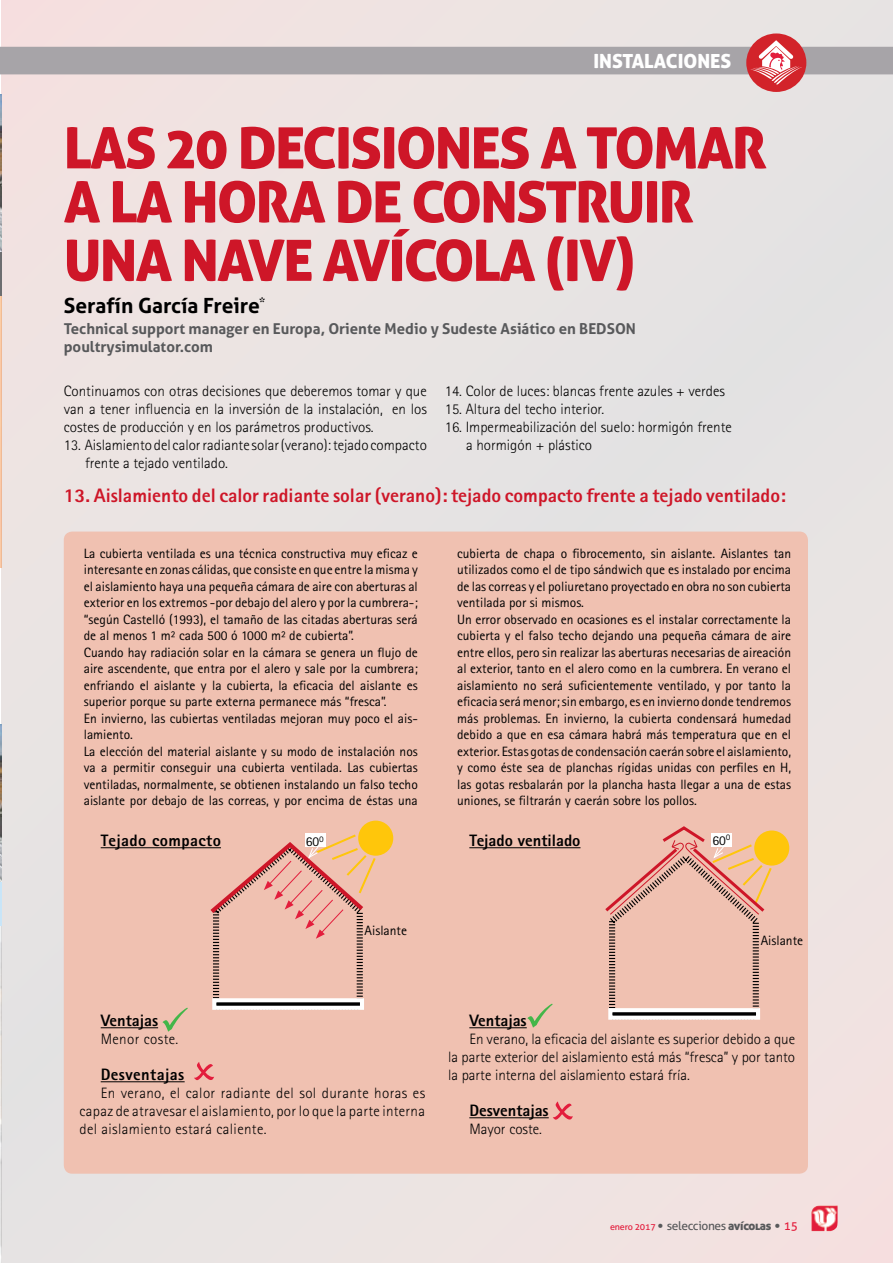
<style>
.page{position:relative;width:893px;height:1263px;background:#fff}
.page>*{position:absolute;margin:0;border:0;box-sizing:border-box;transform-origin:0 0}
.t1{font:57px/56.2px "Aller Display";letter-spacing:-.03em;color:#ce1628}
.t2{font:700 21px "Aller";color:#000}
.t3{font:800 19.5px "Rotis Sans Serif";color:#ce1628}
.t4{font:19.5px "Aller Display";color:#fff}
.t5{font:800 16.5px "Rotis Sans Serif";color:#000}
.t6{font:800 16.5px "Rotis Sans Serif";letter-spacing:.025em;color:#000}
.t7{font:300 15px/18px "Rotis Sans Serif";color:#000;text-align:justify}
.t8{font:700 15px/18px "Aller";color:#58595b}
.t9{font:300 15px "Rotis Sans Serif";letter-spacing:.025em;color:#000}
.t10{font:13.5px/16.5px "Rotis Sans Serif";color:#000}
.t11{font:12px "Aller";letter-spacing:-.03em;color:#58595b}
.s1{font-size:9px;color:#e31d3c}
.s2{font-family:"Frutiger"}
.s3{font-family:"Aller Display"}
.s4{color:#e31d3c}
</style>
<div class="page">
<div style="left:2px;top:0;width:891px;height:1263px;background:#eae3e3"></div>
<img style="left:811px;top:1205px;width:27px;height:26px">
<div style="left:746px;top:33px;width:60px;height:59px;background:#d2232a;border-radius:50%"></div>
<svg style="left:0;top:37px;width:893px;height:48px"></svg>
<div style="left:64px;top:531px;width:744px;height:643px;background:#f0c1b1;border-radius:9px"></div>
<hr style="left:101px;top:847px;width:120px;height:1px;background:#000">
<hr style="left:101px;top:1027px;width:57px;height:1px;background:#000">
<hr style="left:101px;top:1081px;width:84px;height:1px;background:#000">
<svg style="left:194px;top:1062px;width:20px;height:18px"></svg>
<hr style="left:469px;top:847px;width:111px;height:1px;background:#000">
<hr style="left:469px;top:1027px;width:58px;height:1px;background:#000">
<hr style="left:469px;top:1117px;width:80px;height:1px;background:#000">
<svg style="left:527px;top:1003px;width:26px;height:25px"></svg>
<svg style="left:162px;top:1007px;width:26px;height:25px"></svg>
<svg style="left:553px;top:1101px;width:20px;height:19px"></svg>
<div style="left:359px;top:822px;width:33px;height:33px;background:#ffc60b;border-radius:50%"></div>
<div style="left:358px;top:821px;width:35px;height:35px;border:2px solid #ffc60b;border-radius:50%"></div>
<svg style="left:206px;top:833px;width:171px;height:177px"></svg>
<div style="left:755px;top:831px;width:33px;height:33px;background:#ffc60b;border-radius:50%"></div>
<div style="left:754px;top:830px;width:35px;height:35px;border:2px solid #ffc60b;border-radius:50%"></div>
<svg style="left:605px;top:826px;width:168px;height:194px"></svg>
<img style="left:0;top:926px;width:2px;height:337px">
<hr style="left:0;top:881px;width:2px;height:45px;background:#c8e5f8">
<img style="left:0;top:724px;width:2px;height:157px">
<img style="left:0;top:296px;width:2px;height:271px">
<hr style="left:0;top:251px;width:2px;height:45px;background:#6d6e70">
<img style="left:0;top:94px;width:1px;height:157px">
<h3 class="t4" style="left:593px;top:48px;width:140px">INSTALACIONES</h3>
<h1 class="t1" style="left:64px;top:119px;width:705px">Las 20 decisiones a tomar a la hora de construir una nave avícola (IV)</h1>
<h2 class="t2" style="left:64px;top:293px;width:203px">Serafín García Freire<sup>*</sup></h2>
<p class="t8" style="left:64px;top:320px;width:574px">Technical support manager en Europa, Oriente Medio y Sudeste Asiático en BEDSON poultrysimulator.com</p>
<p class="t7" style="left:64px;top:382px;width:365px">Continuamos con otras decisiones que deberemos tomar y que van a tener influencia en la inversión de la instalación, en los costes de producción y en los parámetros productivos.</p>
<p class="t7" style="left:85px;top:436px;width:343px;text-indent:-21px">13. Aislamiento del calor radiante solar (verano): tejado compacto frente a tejado ventilado.</p>
<p class="t7" style="left:445px;top:382px;width:282px">14. Color de luces: blancas frente azules + verdes</p>
<p class="t7" style="left:445px;top:400px;width:161px">15. Altura del techo interior.</p>
<p class="t7" style="left:466px;top:418px;width:267px;text-indent:-21px">16. Impermeabilización del suelo: hormigón frente a hormigón + plástico</p>
<h3 class="t3" style="left:64px;top:483px;width:724px">13. Aislamiento del calor radiante solar (verano): tejado compacto frente a tejado ventilado:</h3>
<p class="t10" style="left:84px;top:545px;width:336px">La cubierta ventilada es una técnica constructiva muy eficaz e interesante en zonas cálidas, que consiste en que entre la misma y el aislamiento haya una pequeña cámara de aire con aberturas al exterior en los extremos -por debajo del alero y por la cumbrera-; “según Castelló (1993), el tamaño de las citadas aberturas será de al menos 1 m² cada 500 ó 1000 m² de cubierta”.<br>Cuando hay radiación solar en la cámara se genera un flujo de aire ascendente, que entra por el alero y sale por la cumbrera; enfriando el aislante y la cubierta, la eficacia del aislante es superior porque su parte externa permanece más “fresca”.<br>En invierno, las cubiertas ventiladas mejoran muy poco el ais&shy;lamiento.<br>La elección del material aislante y su modo de instalación nos va a permitir conseguir una cubierta ventilada. Las cubiertas ventiladas, normalmente, se obtienen instalando un falso techo aislante por debajo de las correas, y por encima de éstas una</p>
<p class="t10" style="left:457px;top:545px;width:336px">cubierta de chapa o fibrocemento, sin aislante. Aislantes tan utilizados como el de tipo sándwich que es instalado por encima de las correas y el poliuretano proyectado en obra no son cubierta ventilada por si mismos.<br>Un error observado en ocasiones es el instalar correctamente la cubierta y el falso techo dejando una pequeña cámara de aire entre ellos, pero sin realizar las aberturas necesarias de aireación al exterior, tanto en el alero como en la cumbrera. En verano el aislamiento no será suficientemente ventilado, y por tanto la eficacia será menor; sin embargo, es en invierno donde tendremos más problemas. En invierno, la cubierta condensará humedad debido a que en esa cámara habrá más temperatura que en el exterior. Estas gotas de condensación caerán sobre el aislamiento, y como éste sea de planchas rígidas unidas con perfiles en H, las gotas resbalarán por la plancha hasta llegar a una de estas uniones, se filtrarán y caerán sobre los pollos.</p>
<p class="t6" style="left:101px;top:830px;width:122px">Tejado compacto</p>
<p class="t10" style="left:306px;top:833px;width:20px">60<sup>O</sup></p>
<p class="t5" style="left:469px;top:830px;width:113px">Tejado ventilado</p>
<p class="t10" style="left:712px;top:832px;width:20px">60<sup>O</sup></p>
<p class="t10" style="left:365px;top:922px;width:44px">Aislante</p>
<p class="t10" style="left:761px;top:932px;width:44px">Aislante</p>
<p class="t5" style="left:101px;top:1010px;width:59px">Ventajas</p>
<p class="t9" style="left:101px;top:1030px;width:79px">Menor coste.</p>
<p class="t6" style="left:101px;top:1064px;width:85px">Desventajas</p>
<p class="t7" style="left:79px;top:1084px;width:347px;text-indent:21px">En verano, el calor radiante del sol durante horas es capaz de atravesar el aislamiento, por lo que la parte interna del aislamiento estará caliente.</p>
<p class="t5" style="left:469px;top:1010px;width:59px">Ventajas</p>
<p class="t7" style="left:448px;top:1030px;width:349px;text-indent:21px">En verano, la eficacia del aislante es superior debido a que la parte exterior del aislamiento está más “fresca” y por tanto la parte interna del aislamiento estará fría.</p>
<p class="t5" style="left:469px;top:1100px;width:81px">Desventajas</p>
<p class="t7" style="left:469px;top:1120px;width:74px">Mayor coste.</p>
<p class="t11" style="left:610px;top:1218px;width:190px"><span class="s1">enero 2017</span> <span class="s2">•</span> selecciones <span class="s3">avícolas</span> <span class="s2">•</span> <span class="s4">15</span></p>
</div>
